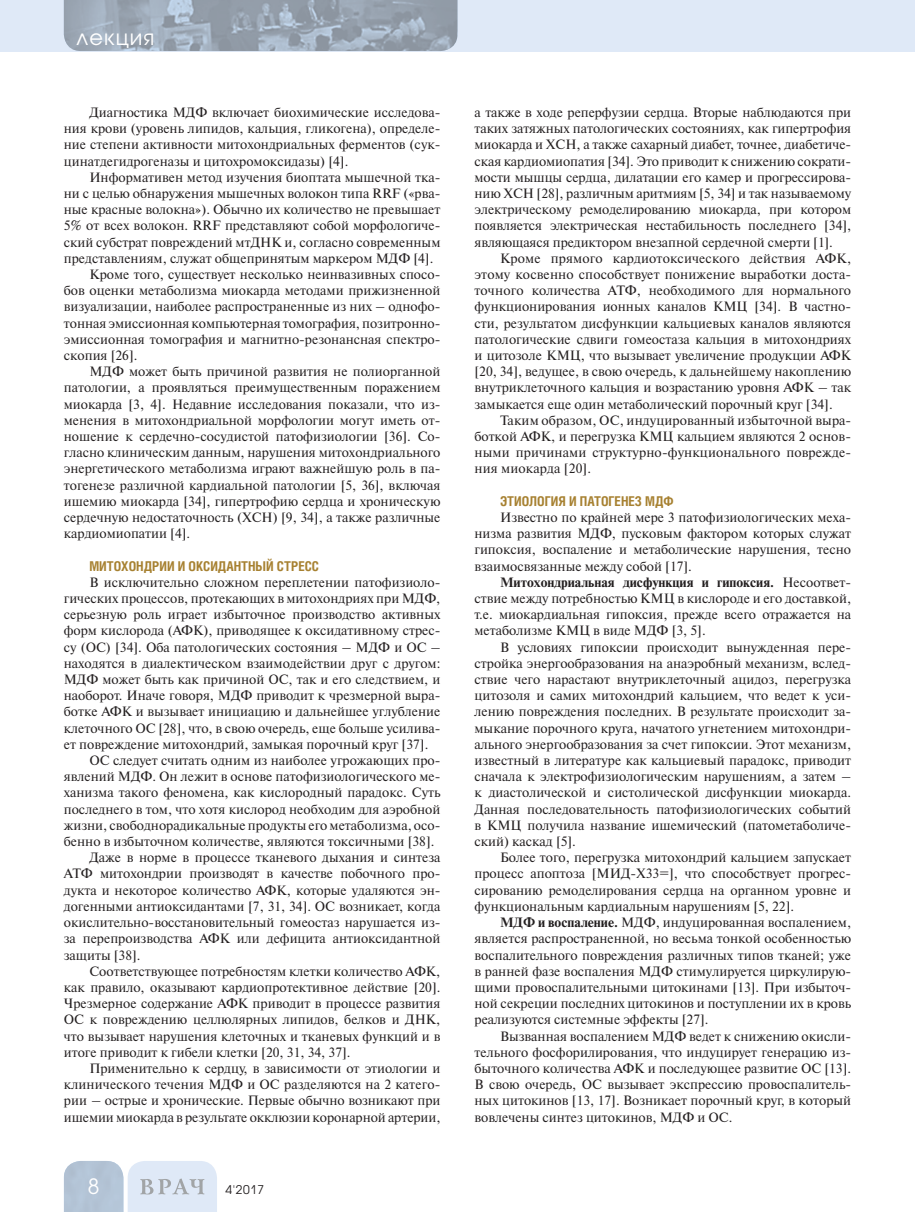
<style>
.page{position:relative;width:915px;height:1212px;background:#fff}
.page>*{position:absolute;margin:0;border:0;box-sizing:border-box;transform-origin:0 0}
.t1{font:21px "Avant Garde Gothic C";letter-spacing:.05em;color:#fff}
.t2{font:13.5px/16.2px "Newton C";color:#231f20;text-align:justify}
.t3{font:700 13.5px "Helios Cond";color:#a78131}
.t4{font:12px "Avant Garde Gothic C";color:#231f20}
.s1{font-weight:700}
</style>
<div class="page">
<div style="left:0;top:0;width:914px;height:51px;background:#dfe9f7"></div>
<img style="left:64px;top:0;width:393px;height:51px">
<svg style="left:64px;top:1161px;width:153px;height:51px;background:#cdd9e7"></svg>
<h1 class="t1" style="left:77px;top:27px;width:79px">лекция</h1>
<p class="t2" style="left:64px;top:106px;width:378px;text-indent:26px">Диагностика МДФ включает биохимические исследова&shy;ния крови (уровень липидов, кальция, гликогена), определе&shy;ние степени активности митохондриальных ферментов (сук&shy;цинатдегидрогеназы и цитохромоксидазы) [4].</p>
<p class="t2" style="left:89px;top:170px;width:352px">Информативен метод изучения биоптата мышечной тка-</p>
<p class="t2" style="left:64px;top:187px;width:378px">ни с целью обнаружения мышечных волокон типа RRF («рва-</p>
<p class="t2" style="left:64px;top:203px;width:378px">ные красные волокна»). Обычно их количество не превышает</p>
<p class="t2" style="left:64px;top:219px;width:378px">5% от всех волокон. RRF представляют собой морфологиче-</p>
<p class="t2" style="left:64px;top:235px;width:378px">ский субстрат повреждений мтДНК и, согласно современным</p>
<p class="t2" style="left:64px;top:251px;width:371px">представлениям, служат общепринятым маркером МДФ [4].</p>
<p class="t2" style="left:89px;top:268px;width:352px">Кроме того, существует несколько неинвазивных спосо-</p>
<p class="t2" style="left:64px;top:284px;width:378px">бов оценки метаболизма миокарда методами прижизненной</p>
<p class="t2" style="left:64px;top:300px;width:378px">визуализации, наиболее распространенные из них – однофо-</p>
<p class="t2" style="left:64px;top:316px;width:378px">тонная эмиссионная компьютерная томография, позитронно-</p>
<p class="t2" style="left:64px;top:332px;width:378px">эмиссионная томография и магнитно-резонансная спектро-</p>
<p class="t2" style="left:64px;top:349px;width:75px">скопия [26].</p>
<p class="t2" style="left:89px;top:365px;width:352px">МДФ может быть причиной развития не полиорганной</p>
<p class="t2" style="left:64px;top:381px;width:378px">патологии, а проявляться преимущественным поражением</p>
<p class="t2" style="left:64px;top:397px;width:378px">миокарда [3, 4]. Недавние исследования показали, что из-</p>
<p class="t2" style="left:64px;top:413px;width:378px">менения в митохондриальной морфологии могут иметь от-</p>
<p class="t2" style="left:64px;top:430px;width:378px">ношение к сердечно-сосудистой патофизиологии [36]. Со-</p>
<p class="t2" style="left:64px;top:446px;width:378px">гласно клиническим данным, нарушения митохондриального</p>
<p class="t2" style="left:64px;top:462px;width:378px">энергетического метаболизма играют важнейшую роль в па-</p>
<p class="t2" style="left:64px;top:478px;width:378px">тогенезе различной кардиальной патологии [5, 36], включая</p>
<p class="t2" style="left:64px;top:494px;width:378px">ишемию миокарда [34], гипертрофию сердца и хроническую</p>
<p class="t2" style="left:64px;top:511px;width:378px">сердечную недостаточность (ХСН) [9, 34], а также различные</p>
<p class="t2" style="left:64px;top:527px;width:128px">кардиомиопатии [4].</p>
<p class="t3" style="left:89px;top:560px;width:231px">МИТОХОНДРИИ И ОКСИДАНТНЫЙ СТРЕСС</p>
<p class="t2" style="left:89px;top:575px;width:352px">В исключительно сложном переплетении патофизиоло-</p>
<p class="t2" style="left:64px;top:592px;width:378px">гических процессов, протекающих в митохондриях при МДФ,</p>
<p class="t2" style="left:64px;top:608px;width:378px">серьезную роль играет избыточное производство активных</p>
<p class="t2" style="left:64px;top:624px;width:378px">форм кислорода (АФК), приводящее к оксидативному стрес-</p>
<p class="t2" style="left:64px;top:640px;width:378px">су (ОС) [34]. Оба патологических состояния – МДФ и ОС –</p>
<p class="t2" style="left:64px;top:656px;width:378px">находятся в диалектическом взаимодействии друг с другом:</p>
<p class="t2" style="left:64px;top:673px;width:378px">МДФ может быть как причиной ОС, так и его следствием, и</p>
<p class="t2" style="left:64px;top:689px;width:378px">наоборот. Иначе говоря, МДФ приводит к чрезмерной выра-</p>
<p class="t2" style="left:64px;top:705px;width:378px">ботке АФК и вызывает инициацию и дальнейшее углубление</p>
<p class="t2" style="left:64px;top:721px;width:378px">клеточного ОС [28], что, в свою очередь, еще больше усилива-</p>
<p class="t2" style="left:64px;top:737px;width:366px">ет повреждение митохондрий, замыкая порочный круг [37].</p>
<p class="t2" style="left:89px;top:754px;width:352px">ОС следует считать одним из наиболее угрожающих про-</p>
<p class="t2" style="left:64px;top:770px;width:378px">явлений МДФ. Он лежит в основе патофизиологического ме-</p>
<p class="t2" style="left:64px;top:786px;width:378px">ханизма такого феномена, как кислородный парадокс. Суть</p>
<p class="t2" style="left:64px;top:802px;width:378px">последнего в том, что хотя кислород необходим для аэробной</p>
<p class="t2" style="left:64px;top:818px;width:378px">жизни, свободнорадикальные продукты его метаболизма, осо-</p>
<p class="t2" style="left:64px;top:835px;width:372px">бенно в избыточном количестве, являются токсичными [38].</p>
<p class="t2" style="left:89px;top:851px;width:352px">Даже в норме в процессе тканевого дыхания и синтеза</p>
<p class="t2" style="left:64px;top:867px;width:378px">АТФ митохондрии производят в качестве побочного про-</p>
<p class="t2" style="left:64px;top:883px;width:378px">дукта и некоторое количество АФК, которые удаляются эн-</p>
<p class="t2" style="left:64px;top:899px;width:378px">догенными антиоксидантами [7, 31, 34]. ОС возникает, когда</p>
<p class="t2" style="left:64px;top:916px;width:378px">окислительно-восстановительный гомеостаз нарушается из-</p>
<p class="t2" style="left:64px;top:932px;width:378px">за перепроизводства АФК или дефицита антиоксидантной</p>
<p class="t2" style="left:64px;top:948px;width:78px">защиты [38].</p>
<p class="t2" style="left:89px;top:964px;width:352px">Соответствующее потребностям клетки количество АФК,</p>
<p class="t2" style="left:64px;top:980px;width:378px">как правило, оказывают кардиопротективное действие [20].</p>
<p class="t2" style="left:64px;top:997px;width:378px">Чрезмерное содержание АФК приводит в процессе развития</p>
<p class="t2" style="left:64px;top:1013px;width:378px">ОС к повреждению целлюлярных липидов, белков и ДНК,</p>
<p class="t2" style="left:64px;top:1029px;width:378px">что вызывает нарушения клеточных и тканевых функций и в</p>
<p class="t2" style="left:64px;top:1045px;width:288px">итоге приводит к гибели клетки [20, 31, 34, 37].</p>
<p class="t2" style="left:89px;top:1061px;width:352px">Применительно к сердцу, в зависимости от этиологии и</p>
<p class="t2" style="left:64px;top:1078px;width:378px">клинического течения МДФ и ОС разделяются на 2 катего-</p>
<p class="t2" style="left:64px;top:1094px;width:378px">рии – острые и хронические. Первые обычно возникают при</p>
<p class="t2" style="left:64px;top:1110px;width:378px">ишемии миокарда в результате окклюзии коронарной артерии,</p>
<h1 class="t1" style="left:88px;top:1177px;width:13px">8</h1>
<p class="t4" style="left:225px;top:1184px;width:40px">4'2017</p>
<p class="t2" style="left:474px;top:106px;width:378px">а также в ходе реперфузии сердца. Вторые наблюдаются при таких затяжных патологических состояниях, как гипертрофия миокарда и ХСН, а также сахарный диабет, точнее, диабетиче&shy;ская кардиомиопатия [34]. Это приводит к снижению сократи&shy;мости мышцы сердца, дилатации его камер и прогрессирова&shy;нию ХСН [28], различным аритмиям [5, 34] и так называемому электрическому ремоделированию миокарда, при котором появляется электрическая нестабильность последнего [34], являющаяся предиктором внезапной сердечной смерти [1].</p>
<p class="t2" style="left:474px;top:251px;width:378px;text-indent:26px">Кроме прямого кардиотоксического действия АФК, этому косвенно способствует понижение выработки доста&shy;точного количества АТФ, необходимого для нормального функционирования ионных каналов КМЦ [34]. В частно&shy;сти, результатом дисфункции кальциевых каналов являются патологические сдвиги гомеостаза кальция в митохондриях и цитозоле КМЦ, что вызывает увеличение продукции АФК [20, 34], ведущее, в свою очередь, к дальнейшему накоплению внутриклеточного кальция и возрастанию уровня АФК – так замыкается еще один метаболический порочный круг [34].</p>
<p class="t2" style="left:474px;top:413px;width:378px;text-indent:26px">Таким образом, ОС, индуцированный избыточной выра&shy;боткой АФК, и перегрузка КМЦ кальцием являются 2 основ&shy;ными причинами структурно-функционального поврежде&shy;ния миокарда [20].</p>
<p class="t3" style="left:500px;top:496px;width:175px">ЭТИОЛОГИЯ И ПАТОГЕНЕЗ МДФ</p>
<p class="t2" style="left:474px;top:511px;width:378px;text-indent:26px">Известно по крайней мере 3 патофизиологических меха&shy;низма развития МДФ, пусковым фактором которых служат гипоксия, воспаление и метаболические нарушения, тесно взаимосвязанные между собой [17].</p>
<p class="t2" style="left:474px;top:575px;width:378px;text-indent:26px"><span class="s1">Митохондриальная дисфункция и гипоксия.</span> Несоответ&shy;ствие между потребностью КМЦ в кислороде и его доставкой, т.е. миокардиальная гипоксия, прежде всего отражается на метаболизме КМЦ в виде МДФ [3, 5].</p>
<p class="t2" style="left:474px;top:640px;width:378px;text-indent:26px">В условиях гипоксии происходит вынужденная пере&shy;стройка энергообразования на анаэробный механизм, вслед&shy;ствие чего нарастают внутриклеточный ацидоз, перегрузка цитозоля и самих митохондрий кальцием, что ведет к уси&shy;лению повреждения последних. В результате происходит за&shy;мыкание порочного круга, начатого угнетением митохондри&shy;ального энергообразования за счет гипоксии. Этот механизм, известный в литературе как кальциевый парадокс, приводит сначала к электрофизиологическим нарушениям, а затем – к диастолической и систолической дисфункции миокарда.<br>Данная последовательность патофизиологических событий в КМЦ получила название ишемический (патометаболиче&shy;ский) каскад [5].</p>
<p class="t2" style="left:474px;top:851px;width:378px;text-indent:26px">Более того, перегрузка митохондрий кальцием запускает процесс апоптоза [МИД-Х33=], что способствует прогрес&shy;сированию ремоделирования сердца на органном уровне и функциональным кардиальным нарушениям [5, 22].</p>
<p class="t2" style="left:474px;top:916px;width:378px;text-indent:26px"><span class="s1">МДФ и воспаление.</span> МДФ, индуцированная воспалением, является распространенной, но весьма тонкой особенностью воспалительного повреждения различных типов тканей; уже в ранней фазе воспаления МДФ стимулируется циркулирую&shy;щими провоспалительными цитокинами [13]. При избыточ&shy;ной секреции последних цитокинов и поступлении их в кровь реализуются системные эффекты [27].</p>
<p class="t2" style="left:474px;top:1029px;width:378px;text-indent:26px">Вызванная воспалением МДФ ведет к снижению окисли&shy;тельного фосфорилирования, что индуцирует генерацию из&shy;быточного количества АФК и последующее развитие ОС [13].<br>В свою очередь, ОС вызывает экспрессию провоспалитель&shy;ных цитокинов [13, 17]. Возникает порочный круг, в который вовлечены синтез цитокинов, МДФ и ОС.</p>
</div>
